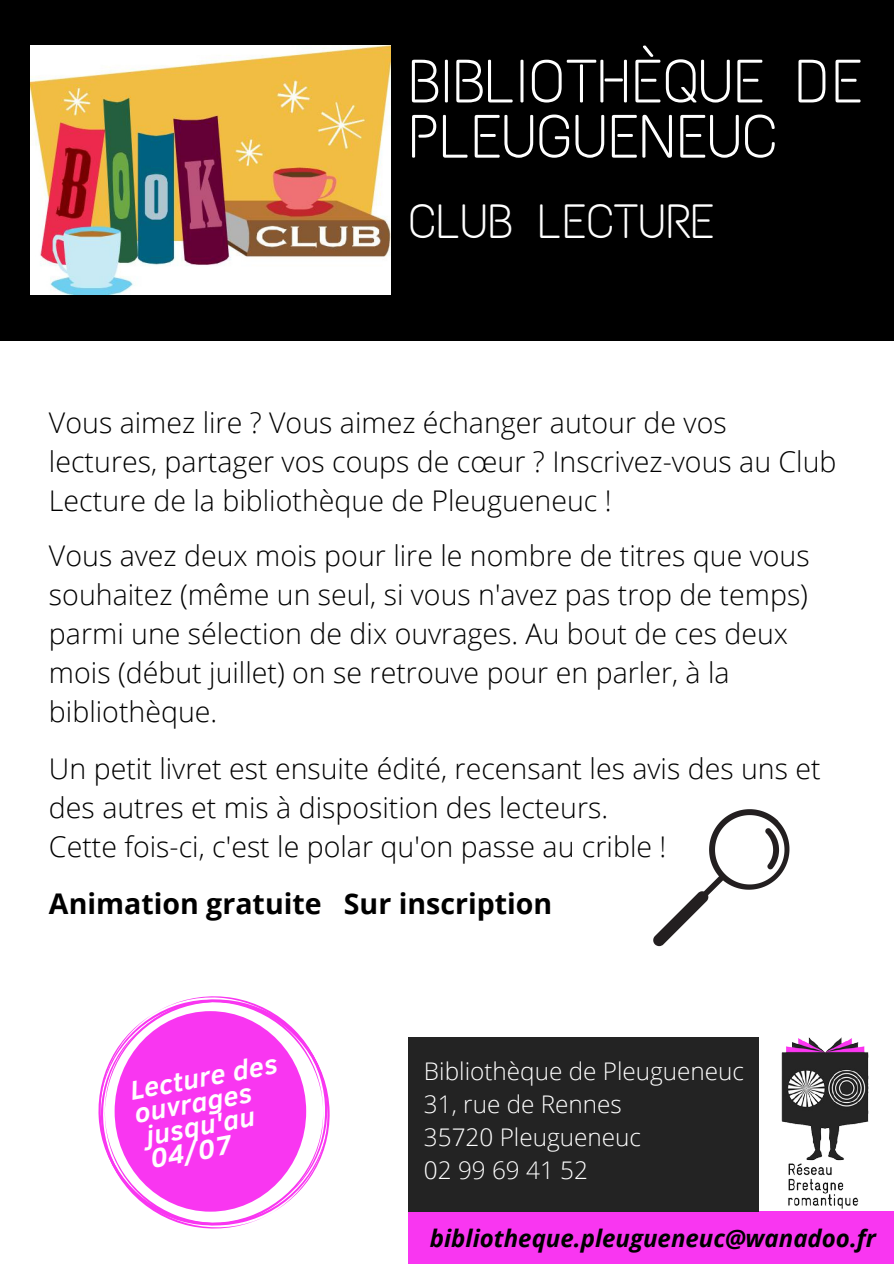
<style>
.page{position:relative;width:894px;height:1264px;background:#fff}
.page>*{position:absolute;margin:0;border:0;box-sizing:border-box;transform-origin:0 0}
.t1{font:61.05px/55.2px "Text Me One";letter-spacing:.01em;color:#fff}
.t2{font:48px "Text Me One";letter-spacing:.01em;color:#fff}
.t3{font:300 28.5px/39px "Open Sans";color:#000}
.t4{font:700 28.5px "Open Sans";color:#000}
.t5{font:italic 700 27.3px/23.5px "Clear Sans";color:#fff}
.t6{font:300 24.3px "Open Sans";color:#fff}
.t7{font:italic 700 24px "Open Sans";color:#000}
</style>
<div class="page">
<div style="left:0;top:0;width:893px;height:340px;background:#000"></div>
<img style="left:31px;top:45px;width:359px;height:249px">
<img style="left:781px;top:1037px;width:88px;height:172px">
<div style="left:408px;top:1211px;width:485px;height:52px;background:#f936f1"></div>
<div style="left:408px;top:1037px;width:351px;height:174px;background:#232323"></div>
<svg style="left:100px;top:998px;width:230px;height:231px;fill:#f936f1"></svg>
<svg style="left:653px;top:809px;width:136px;height:137px"></svg>
<p class="t1" style="left:408px;top:54px;width:455px">BIBLIOTHÈQUE DE<br>PLEUGUENEUC</p>
<p class="t2" style="left:408px;top:192px;width:307px">CLUB LECTURE</p>
<p class="t3" style="left:49px;top:402px;width:788px">Vous aimez lire ? Vous aimez échanger autour de vos lectures, partager vos coups de cœur ? Inscrivez-vous au Club<br>Lecture de la bibliothèque de Pleugueneuc !</p>
<p class="t3" style="left:49px;top:535px;width:762px">Vous avez deux mois pour lire le nombre de titres que vous souhaitez (même un seul, si vous n'avez pas trop de temps) parmi une sélection de dix ouvrages. Au bout de ces deux mois (début juillet) on se retrouve pour en parler, à la bibliothèque.</p>
<p class="t3" style="left:49px;top:748px;width:773px">Un petit livret est ensuite édité, recensant les avis des uns et des autres et mis à disposition des lecteurs.</p>
<p class="t3" style="left:49px;top:826px;width:618px">Cette fois-ci, c'est le polar qu'on passe au crible !</p>
<p class="t4" style="left:49px;top:883px;width:504px">Animation gratuite Sur inscription</p>
<p class="t5" style="left:128px;top:1078px;width:151px;rotate:-11deg">Lecture des ouvrages</p>
<p class="t5" style="left:144px;top:1123px;width:112px;rotate:-11deg">jusqu'au</p>
<p class="t5" style="left:148px;top:1146px;width:83px;rotate:-11deg">04/07</p>
<p class="t6" style="left:424px;top:1054px;width:321px">Bibliothèque de Pleugueneuc</p>
<p class="t6" style="left:424px;top:1086px;width:199px">31, rue de Rennes</p>
<p class="t6" style="left:424px;top:1119px;width:218px">35720 Pleugueneuc</p>
<p class="t6" style="left:424px;top:1152px;width:165px">02 99 69 41 52</p>
<p class="t7" style="left:430px;top:1220px;width:447px">bibliotheque.pleugueneuc@wanadoo.fr</p>
</div>
